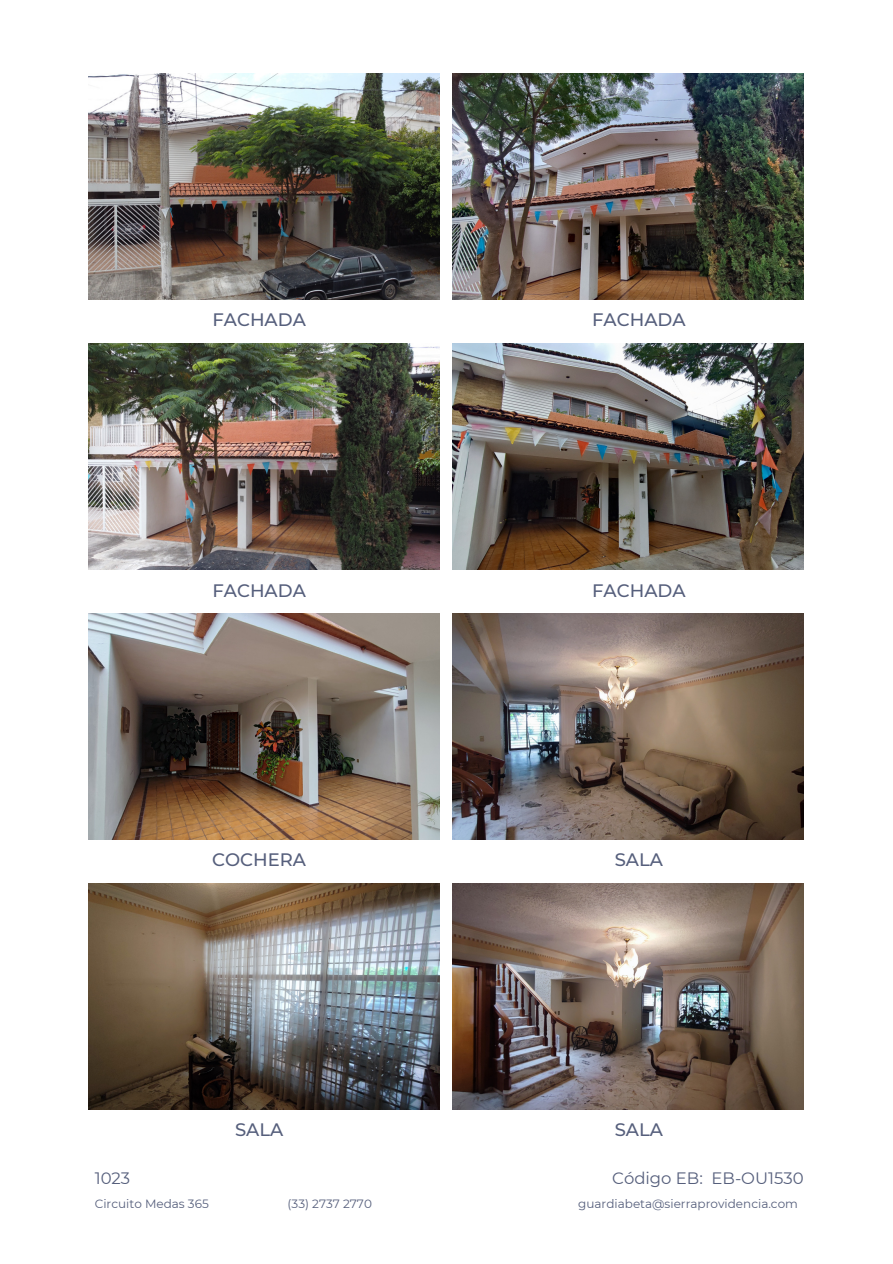
<style>
.page{position:relative;width:893px;height:1264px;background:#fff}
.page>*{position:absolute;margin:0;border:0;box-sizing:border-box;transform-origin:0 0}
.t1{font:500 18px "Montserrat";color:#565f7c}
.t2{font:16.5px "Montserrat";color:#565f7c}
.t3{font:12px "Montserrat";color:#565f7c}
</style>
<div class="page">
<img style="left:453px;top:883px;width:350px;height:226px">
<img style="left:88px;top:883px;width:351px;height:226px">
<img style="left:453px;top:73px;width:350px;height:226px">
<img style="left:88px;top:73px;width:351px;height:226px">
<img style="left:453px;top:344px;width:350px;height:225px">
<img style="left:88px;top:344px;width:351px;height:225px">
<img style="left:453px;top:613px;width:350px;height:226px">
<img style="left:88px;top:613px;width:351px;height:226px">
<p class="t1" style="left:212px;top:309px;width:95px">FACHADA</p>
<p class="t1" style="left:592px;top:309px;width:95px">FACHADA</p>
<p class="t1" style="left:212px;top:579px;width:95px">FACHADA</p>
<p class="t1" style="left:592px;top:579px;width:95px">FACHADA</p>
<p class="t1" style="left:212px;top:848px;width:96px">COCHERA</p>
<p class="t1" style="left:614px;top:848px;width:50px">SALA</p>
<p class="t1" style="left:235px;top:1118px;width:50px">SALA</p>
<p class="t1" style="left:614px;top:1118px;width:50px">SALA</p>
<p class="t2" style="left:95px;top:1168px;width:37px">1023</p>
<p class="t2" style="left:612px;top:1168px;width:193px">Código EB: EB-OU1530</p>
<p class="t3" style="left:95px;top:1196px;width:115px">Circuito Medas 365</p>
<p class="t3" style="left:287px;top:1196px;width:86px">(33) 2737 2770</p>
<p class="t3" style="left:578px;top:1196px;width:221px">guardiabeta@sierraprovidencia.com</p>
</div>
